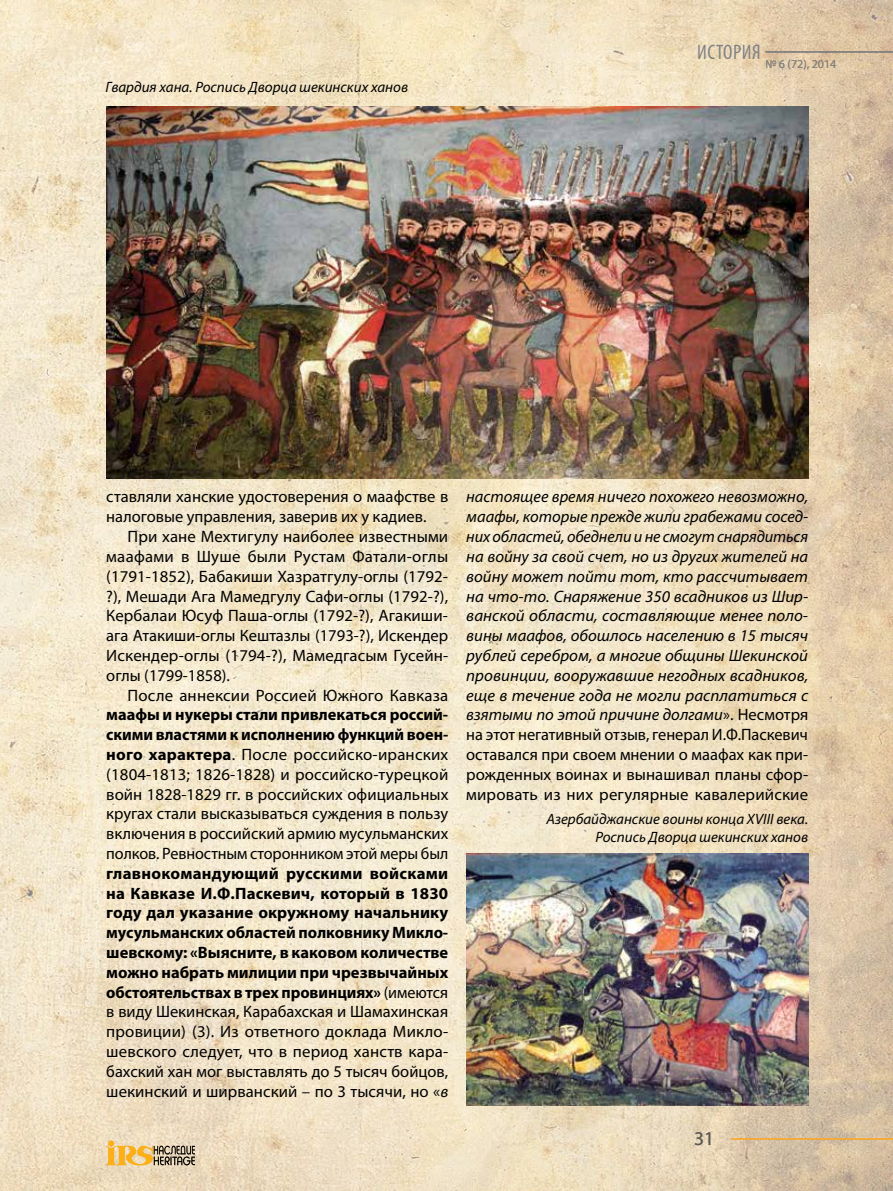
<style>
.page{position:relative;width:893px;height:1191px;background:#fff}
.page>*{position:absolute;margin:0;border:0;box-sizing:border-box;transform-origin:0 0}
.t1{font:condensed 21px "Myriad Pro";letter-spacing:.02em;color:#808285}
.t2{font:19.5px "Myriad Pro";color:#58595b}
.t3{font:16.5px/19.8px "Myriad Pro";color:#000;text-align:justify}
.t4{font:italic 16.5px/19.8px "Myriad Pro";letter-spacing:.005em;color:#000;text-align:justify}
.t5{font:700 16.5px/19.8px "Myriad Pro";letter-spacing:-.005em;color:#000;text-align:justify}
.t6{font:italic 15px/18px "Myriad Pro";color:#000;text-align:right}
.t7{font:12px "Myriad Pro";color:#808285}
.s1{font-weight:700}
.s2{font-weight:400}
.s3{font-weight:400;font-style:italic}
.s4{font-style:normal}
</style>
<div class="page">
<img style="left:0;top:0;width:893px;height:1191px">
<svg style="left:106px;top:1140px;width:89px;height:25px;background:#ceb079"></svg>
<hr style="left:765px;top:51px;width:128px;height:2px;background:#808285">
<hr style="left:731px;top:1138px;width:162px;height:1px;background:#fbaf34">
<img style="left:466px;top:854px;width:342px;height:252px">
<img style="left:106px;top:106px;width:702px;height:372px">
<p class="t6" style="left:105px;top:78px;width:304px">Гвардия хана. Роспись Дворца шекинских ханов</p>
<p class="t1" style="left:697px;top:39px;width:65px">ИСТОРИЯ</p>
<p class="t7" style="left:765px;top:56px;width:73px">№ 6 (72), 2014</p>
<p class="t3" style="left:106px;top:487px;width:343px">ставляли ханские удостоверения о маафстве в налоговые управления, заверив их у кадиев.</p>
<p class="t3" style="left:106px;top:526px;width:344px;text-indent:21px">При хане Мехтигулу наиболее известными маафами в Шуше были Рустам Фатали-оглы (1791-1852), Бабакиши Хазратгулу-оглы (1792- ?), Мешади Ага Мамедгулу Сафи-оглы (1792-?), Кербалаи Юсуф Паша-оглы (1792-?), Агакиши&shy;ага Атакиши-оглы Кештазлы (1793-?), Искендер Искендер-оглы (1794-?), Мамедгасым Гусейн&shy;оглы (1799-1858).</p>
<p class="t3" style="left:128px;top:685px;width:322px">После аннексии Россией Южного Кавказа</p>
<p class="t3" style="left:106px;top:704px;width:344px"><span class="s1">маафы и нукеры стали привлекаться россий&shy;скими властями к исполнению функций воен&shy;ного характера</span>. После российско-иранских (1804-1813; 1826-1828) и российско-турецкой войн 1828-1829 гг. в российских официальных кругах стали высказываться суждения в пользу включения в российский армию мусульманских полков. Ревностным сторонником этой меры был</p>
<p class="t5" style="left:106px;top:863px;width:344px">главнокомандующий русскими войсками на Кавказе И.Ф.Паскевич, который в 1830 году дал указание окружному начальнику мусульманских областей полковнику Микло&shy;шевскому: «Выясните, в каковом количестве можно набрать милиции при чрезвычайных обстоятельствах в трех провинциях» <span class="s2">(имеются в виду Шекинская, Карабахская и Шамахинская провиции) (3). Из ответного доклада Микло&shy;шевского следует, что в период ханств кара&shy;бахский хан мог выставлять до 5 тысяч бойцов, шекинский и ширванский – по 3 тысячи, но «</span><span class="s3">в</span></p>
<p class="t4" style="left:466px;top:487px;width:344px">настоящее время ничего похожего невозможно, маафы, которые прежде жили грабежами сосед&shy;них областей, обеднели и не смогут снарядиться на войну за свой счет, но из других жителей на войну может пойти тот, кто рассчитывает на что-то. Снаряжение 350 всадников из Шир&shy;ванской области, составляющие менее поло&shy;вины маафов, обошлось населению в 15 тысяч рублей серебром, а многие общины Шекинской провинции, вооружавшие негодных всадников, еще в течение года не могли расплатиться с взятыми по этой причине долгами<span class="s4">». Несмотря на этот негативный отзыв, генерал И.Ф.Паскевич оставался при своем мнении о маафах как при&shy;рожденных воинах и вынашивал планы сфор&shy;мировать из них регулярные кавалерийские</span></p>
<p class="t6" style="left:546px;top:809px;width:263px">Азербайджанские воины конца XVIII века.<br>Роспись Дворца шекинских ханов</p>
<p class="t2" style="left:694px;top:1126px;width:22px">31</p>
</div>
